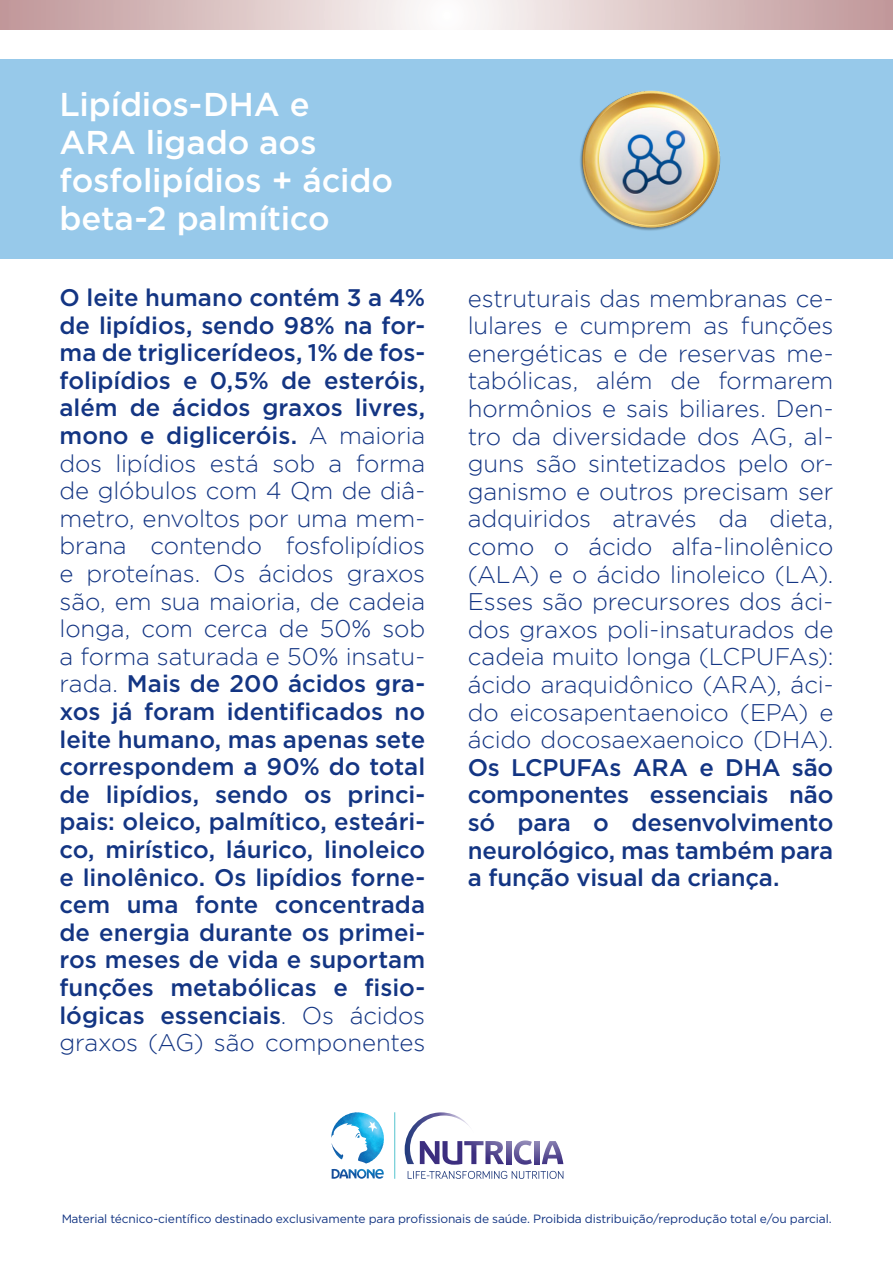
<style>
.page{position:relative;width:893px;height:1263px;background:#fff}
.page>*{position:absolute;margin:0;border:0;box-sizing:border-box;transform-origin:0 0}
.t1{font:500 33px/38px "Gotham";letter-spacing:-.005em;color:#fff}
.t2{font:500 24px/27.6px "Gotham";letter-spacing:-.005em;color:#133583;text-align:justify}
.t3{font:300 24px/27.6px "Gotham";letter-spacing:-.005em;color:#133583;text-align:justify}
.t4{font:12px "Gotham";letter-spacing:-.01em;color:#133583}
.s1{font-weight:300}
</style>
<div class="page">
<div style="left:0;top:60px;width:893px;height:199px;background:#97c9ea"></div>
<img style="left:580px;top:90px;width:141px;height:141px">
<svg style="left:534px;top:1141px;width:5px;height:23px"></svg>
<svg style="left:542px;top:1141px;width:21px;height:23px"></svg>
<svg style="left:514px;top:1140px;width:18px;height:25px"></svg>
<svg style="left:506px;top:1141px;width:5px;height:23px"></svg>
<svg style="left:408px;top:1171px;width:155px;height:8px"></svg>
<svg style="left:405px;top:1112px;width:99px;height:53px"></svg>
<img style="left:331px;top:1169px;width:53px;height:10px">
<hr style="left:394px;top:1112px;width:1px;height:67px;background:#54c4ce">
<svg style="left:330px;top:1111px;width:56px;height:56px"></svg>
<img style="left:340px;top:1112px;width:17px;height:7px">
<svg style="left:0;top:0;width:893px;height:30px;background:#ddc7c7"></svg>
<h1 class="t1" style="left:60px;top:85px;width:335px">Lipídios-DHA e<br>ARA ligado aos fosfolipídios + ácido beta-2 palmítico</h1>
<p class="t2" style="left:60px;top:283px;width:367px">O leite humano contém 3 a 4% de lipídios, sendo 98% na for&shy;ma de triglicerídeos, 1% de fos&shy;folipídios e 0,5% de esteróis, além de ácidos graxos livres, mono e digliceróis. <span class="s1">A maioria dos lipídios está sob a forma de glóbulos com 4 μm de diâ&shy;metro, envoltos por uma mem&shy;brana contendo fosfolipídios e proteínas. Os ácidos graxos são, em sua maioria, de cadeia longa, com cerca de 50% sob a forma saturada e 50% insatu&shy;rada.</span> Mais de 200 ácidos gra&shy;xos já foram identificados no leite humano, mas apenas sete correspondem a 90% do total de lipídios, sendo os princi&shy;pais: oleico, palmítico, esteári&shy;co, mirístico, láurico, linoleico e linolênico. Os lipídios forne&shy;cem uma fonte concentrada de energia durante os primei&shy;ros meses de vida e suportam funções metabólicas e fisio&shy;lógicas essenciais<span class="s1">. Os ácidos graxos (AG) são componentes</span></p>
<p class="t3" style="left:468px;top:284px;width:367px">estruturais das membranas ce&shy;lulares e cumprem as funções energéticas e de reservas me&shy;tabólicas, além de formarem hormônios e sais biliares. Den&shy;tro da diversidade dos AG, al&shy;guns são sintetizados pelo or&shy;ganismo e outros precisam ser adquiridos através da dieta, como o ácido alfa-linolênico (ALA) e o ácido linoleico (LA).<br>Esses são precursores dos áci&shy;dos graxos poli-insaturados de cadeia muito longa (LCPUFAs): ácido araquidônico (ARA), áci&shy;do eicosapentaenoico (EPA) e ácido docosaexaenoico (DHA).</p>
<p class="t2" style="left:468px;top:753px;width:367px">Os LCPUFAs ARA e DHA são componentes essenciais não só para o desenvolvimento neurológico, mas também para a função visual da criança.</p>
<p class="t4" style="left:61px;top:1211px;width:772px">Material técnico-científico destinado exclusivamente para profissionais de saúde. Proibida distribuição/reprodução total e/ou parcial.</p>
</div>
